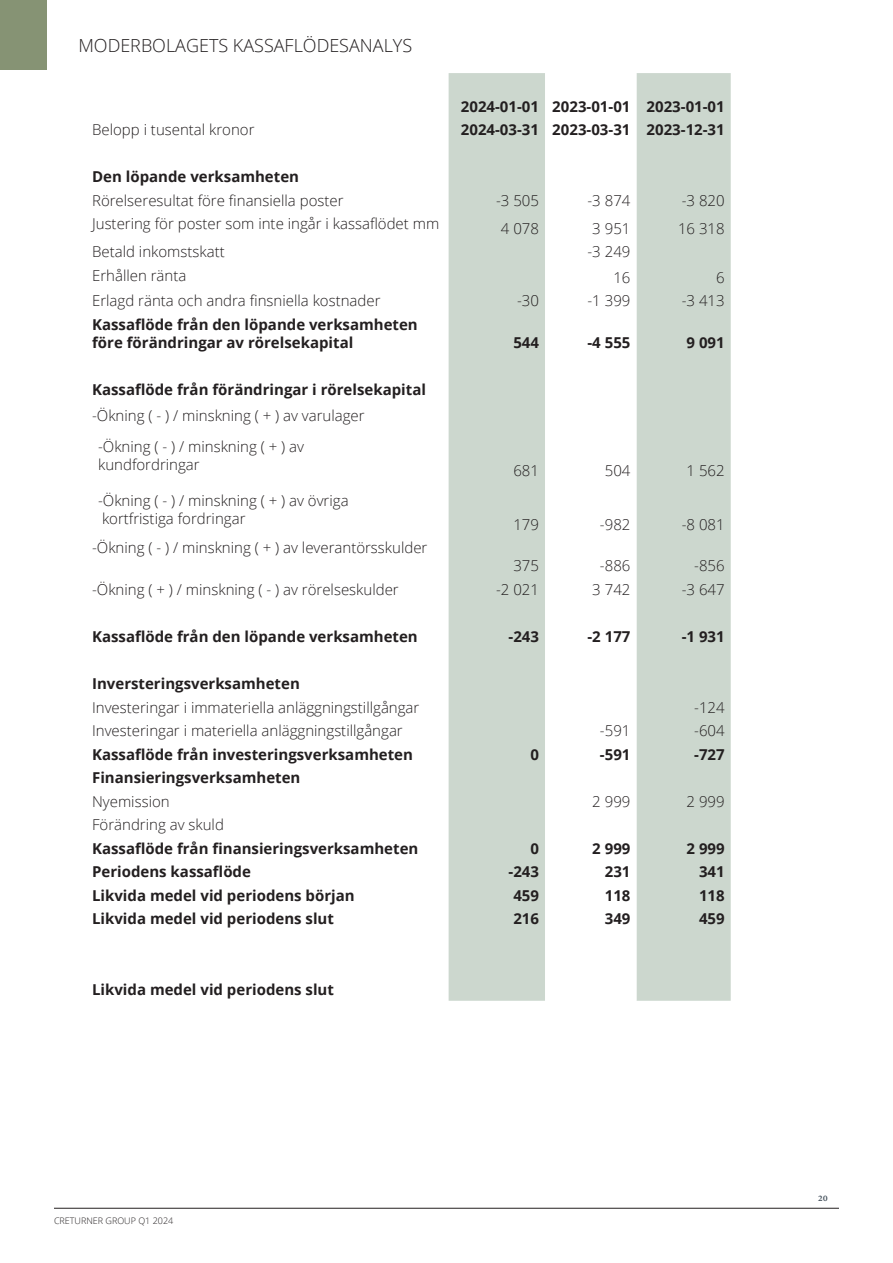
<style>
.page{position:relative;width:893px;height:1263px;background:#fff}
.page>*{position:absolute;margin:0;border:0;box-sizing:border-box;transform-origin:0 0}
.t1{font:300 18px "Open Sans";color:#231f20}
.t2{font:300 15px/18px "Open Sans";color:#231f20}
.t3{font:700 15px/18px "Open Sans";color:#231f20}
.t4{font:15px "Minion Pro";color:#3d4a55}
.t5{font:300 9px "Open Sans";color:#231f20}
</style>
<div class="page">
<div style="left:449px;top:73px;width:282px;height:928px;background:#ccd7ce"></div>
<svg style="left:545px;top:73px;width:91px;height:928px"></svg>
<hr style="left:54px;top:1208px;width:785px;height:1px;background:#231f20">
<div style="left:0;top:0;width:47px;height:70px;background:#869374"></div>
<p class="t1" style="left:78px;top:33px;width:335px">MODERBOLAGETS KASSAFLÖDESANALYS</p>
<p class="t3" style="left:461px;top:97px;width:80px">2024-01-01</p>
<p class="t3" style="left:552px;top:97px;width:80px">2023-01-01</p>
<p class="t3" style="left:647px;top:97px;width:80px">2023-01-01</p>
<p class="t2" style="left:92px;top:120px;width:164px">Belopp i tusental kronor</p>
<p class="t3" style="left:461px;top:120px;width:80px">2024-03-31</p>
<p class="t3" style="left:552px;top:120px;width:80px">2023-03-31</p>
<p class="t3" style="left:647px;top:120px;width:80px">2023-12-31</p>
<p class="t3" style="left:92px;top:167px;width:208px">Den löpande verksamheten</p>
<p class="t2" style="left:92px;top:191px;width:253px">Rörelseresultat före finansiella poster</p>
<p class="t2" style="left:496px;top:191px;width:44px">-3 505</p>
<p class="t2" style="left:587px;top:191px;width:44px">-3 874</p>
<p class="t2" style="left:682px;top:191px;width:44px">-3 820</p>
<p class="t2" style="left:92px;top:214px;width:349px">Justering för poster som inte ingår i kassaflödet mm</p>
<p class="t2" style="left:501px;top:219px;width:40px">4 078</p>
<p class="t2" style="left:592px;top:219px;width:40px">3 951</p>
<p class="t2" style="left:678px;top:219px;width:48px">16 318</p>
<p class="t2" style="left:92px;top:242px;width:134px">Betald inkomstskatt</p>
<p class="t2" style="left:587px;top:242px;width:44px">-3 249</p>
<p class="t2" style="left:92px;top:266px;width:96px">Erhållen ränta</p>
<p class="t2" style="left:613px;top:268px;width:19px">16</p>
<p class="t2" style="left:716px;top:268px;width:10px">6</p>
<p class="t2" style="left:92px;top:291px;width:290px">Erlagd ränta och andra finsniella kostnader</p>
<p class="t2" style="left:517px;top:291px;width:23px">-30</p>
<p class="t2" style="left:587px;top:291px;width:44px">-1 399</p>
<p class="t2" style="left:682px;top:291px;width:44px">-3 413</p>
<p class="t3" style="left:92px;top:315px;width:327px">Kassaflöde från den löpande verksamheten före förändringar av rörelsekapital</p>
<p class="t3" style="left:513px;top:333px;width:27px">544</p>
<p class="t3" style="left:587px;top:333px;width:44px">-4 555</p>
<p class="t3" style="left:687px;top:333px;width:40px">9 091</p>
<p class="t3" style="left:92px;top:380px;width:335px">Kassaflöde från förändringar i rörelsekapital</p>
<p class="t2" style="left:92px;top:406px;width:274px">-Ökning ( - ) / minskning ( + ) av varulager</p>
<p class="t2" style="left:98px;top:437px;width:207px">-Ökning ( - ) / minskning ( + ) av kundfordringar</p>
<p class="t2" style="left:513px;top:461px;width:27px">681</p>
<p class="t2" style="left:605px;top:461px;width:27px">504</p>
<p class="t2" style="left:687px;top:461px;width:40px">1 562</p>
<p class="t2" style="left:98px;top:491px;width:252px">-Ökning ( - ) / minskning ( + ) av övriga</p>
<p class="t2" style="left:102px;top:509px;width:145px">kortfristiga fordringar</p>
<p class="t2" style="left:513px;top:515px;width:27px">179</p>
<p class="t2" style="left:600px;top:515px;width:32px">-982</p>
<p class="t2" style="left:682px;top:515px;width:44px">-8 081</p>
<p class="t2" style="left:92px;top:538px;width:337px">-Ökning ( - ) / minskning ( + ) av leverantörsskulder</p>
<p class="t2" style="left:513px;top:556px;width:27px">375</p>
<p class="t2" style="left:600px;top:556px;width:32px">-886</p>
<p class="t2" style="left:694px;top:556px;width:32px">-856</p>
<p class="t2" style="left:92px;top:580px;width:308px">-Ökning ( + ) / minskning ( - ) av rörelseskulder</p>
<p class="t2" style="left:496px;top:580px;width:44px">-2 021</p>
<p class="t2" style="left:592px;top:580px;width:40px">3 742</p>
<p class="t2" style="left:682px;top:580px;width:44px">-3 647</p>
<p class="t3" style="left:92px;top:627px;width:327px">Kassaflöde från den löpande verksamheten</p>
<p class="t3" style="left:508px;top:627px;width:32px">-243</p>
<p class="t3" style="left:587px;top:627px;width:44px">-2 177</p>
<p class="t3" style="left:682px;top:627px;width:44px">-1 931</p>
<p class="t3" style="left:92px;top:674px;width:209px">Inversteringsverksamheten</p>
<p class="t2" style="left:92px;top:698px;width:329px">Investeringar i immateriella anläggningstillgångar</p>
<p class="t2" style="left:694px;top:698px;width:32px">-124</p>
<p class="t2" style="left:92px;top:721px;width:312px">Investeringar i materiella anläggningstillgångar</p>
<p class="t2" style="left:600px;top:721px;width:32px">-591</p>
<p class="t2" style="left:694px;top:721px;width:32px">-604</p>
<p class="t3" style="left:92px;top:745px;width:322px">Kassaflöde från investeringsverksamheten</p>
<p class="t3" style="left:530px;top:745px;width:10px">0</p>
<p class="t3" style="left:600px;top:745px;width:32px">-591</p>
<p class="t3" style="left:694px;top:745px;width:32px">-727</p>
<p class="t3" style="left:92px;top:768px;width:210px">Finansieringsverksamheten</p>
<p class="t2" style="left:92px;top:792px;width:79px">Nyemission</p>
<p class="t2" style="left:592px;top:792px;width:40px">2 999</p>
<p class="t2" style="left:687px;top:792px;width:40px">2 999</p>
<p class="t2" style="left:92px;top:815px;width:133px">Förändring av skuld</p>
<p class="t3" style="left:92px;top:839px;width:328px">Kassaflöde från finansieringsverksamheten</p>
<p class="t3" style="left:530px;top:839px;width:10px">0</p>
<p class="t3" style="left:592px;top:839px;width:40px">2 999</p>
<p class="t3" style="left:687px;top:839px;width:40px">2 999</p>
<p class="t3" style="left:92px;top:862px;width:160px">Periodens kassaflöde</p>
<p class="t3" style="left:508px;top:862px;width:32px">-243</p>
<p class="t3" style="left:605px;top:862px;width:27px">231</p>
<p class="t3" style="left:699px;top:862px;width:27px">341</p>
<p class="t3" style="left:92px;top:886px;width:264px">Likvida medel vid periodens början</p>
<p class="t3" style="left:513px;top:886px;width:27px">459</p>
<p class="t3" style="left:605px;top:886px;width:27px">118</p>
<p class="t3" style="left:699px;top:886px;width:27px">118</p>
<p class="t3" style="left:92px;top:909px;width:243px">Likvida medel vid periodens slut</p>
<p class="t3" style="left:513px;top:909px;width:27px">216</p>
<p class="t3" style="left:605px;top:909px;width:27px">349</p>
<p class="t3" style="left:699px;top:909px;width:27px">459</p>
<p class="t3" style="left:92px;top:980px;width:243px">Likvida medel vid periodens slut</p>
<p class="t5" style="left:54px;top:1215px;width:121px">CRETURNER GROUP Q1 2024</p>
<p class="t4" style="left:818px;top:1186px;width:12px">20</p>
</div>
